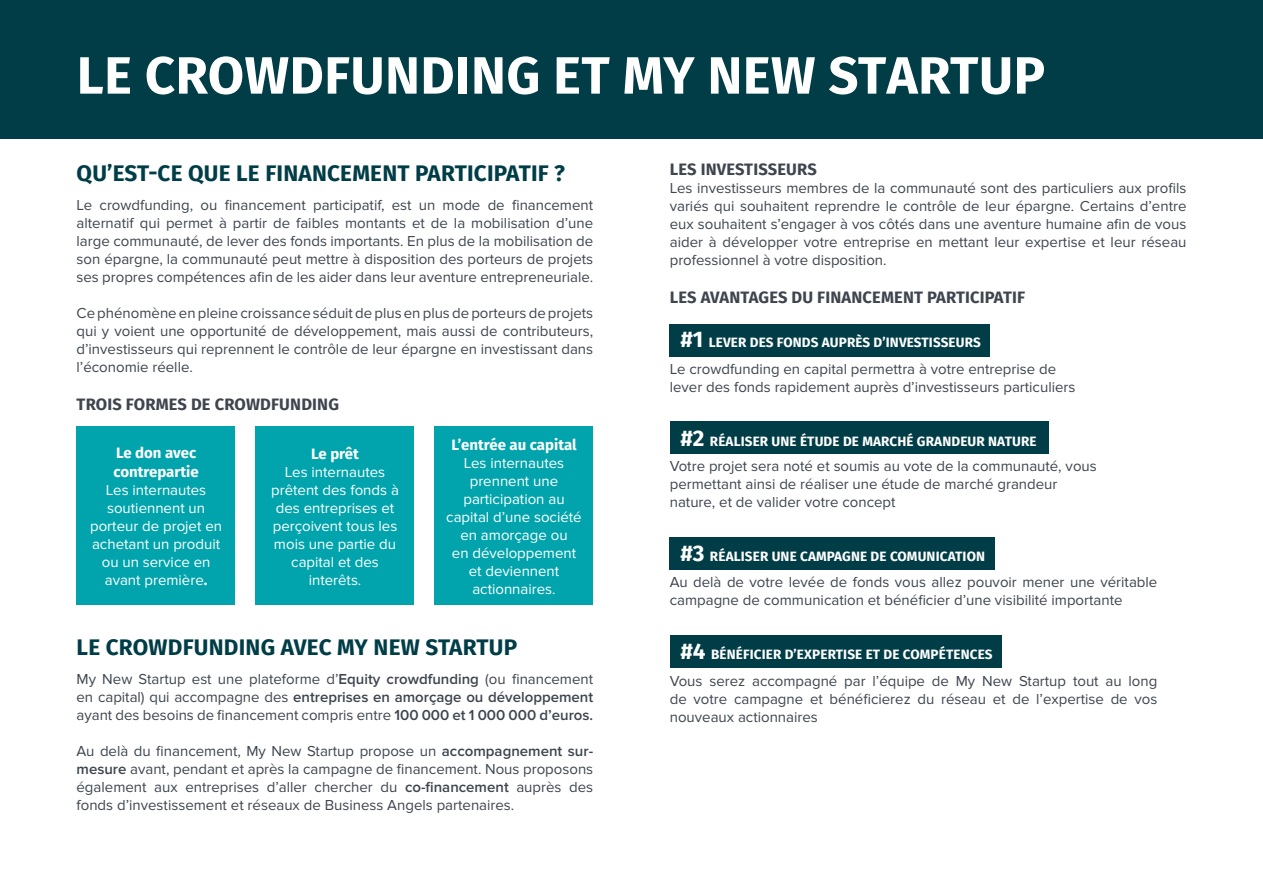
<style>
.page{position:relative;width:1263px;height:893px;background:#fff}
.page>*{position:absolute;margin:0;border:0;box-sizing:border-box;transform-origin:0 0}
.t1{font:700 52.5px "Fira Sans";letter-spacing:.01em;color:#fff}
.t2{font:700 22.5px "Fira Sans";letter-spacing:.01em;color:#013d47}
.t3{font:700 16.5px "Fira Sans";letter-spacing:.01em;color:#3e454f}
.t4{font:15px/18px "Proxima Nova";color:#3e454f;text-align:justify}
.t5{font:15px/18px "Proxima Nova";color:#fff;text-align:center}
.t6{font:700 15px/19.8px "Fira Sans";color:#fff}
.t7{font:700 13.5px "Fira Sans";letter-spacing:.01em;color:#fff}
.s1{font-family:"Fira Sans";font-weight:700}
.s2{font-weight:600}
.s3{font-size:22.5px}
</style>
<div class="page">
<div style="left:670px;top:537px;width:325px;height:32px;background:#013d47"></div>
<div style="left:670px;top:324px;width:320px;height:32px;background:#013d47"></div>
<div style="left:77px;top:427px;width:158px;height:178px;background:#01a4ac"></div>
<div style="left:0;top:0;width:1263px;height:138px;background:#013d47"></div>
<div style="left:255px;top:427px;width:159px;height:178px;background:#01a4ac"></div>
<div style="left:434px;top:427px;width:159px;height:178px;background:#01a4ac"></div>
<div style="left:670px;top:422px;width:378px;height:32px;background:#013d47"></div>
<div style="left:670px;top:636px;width:331px;height:32px;background:#013d47"></div>
<h1 class="t1" style="left:77px;top:31px;width:970px">LE CROWDFUNDING ET MY NEW STARTUP</h1>
<h2 class="t2" style="left:77px;top:154px;width:490px">QU’EST-CE QUE LE FINANCEMENT PARTICIPATIF ?</h2>
<p class="t4" style="left:77px;top:196px;width:518px">Le crowdfunding, ou financement participatif, est un mode de financement alternatif qui permet à partir de faibles montants et de la mobilisation d’une large communauté, de lever des fonds importants. En plus de la mobilisation de son épargne, la communauté peut mettre à disposition des porteurs de projets ses propres compétences afin de les aider dans leur aventure entrepreneuriale.</p>
<p class="t4" style="left:77px;top:304px;width:518px">Ce phénomène en pleine croissance séduit de plus en plus de porteurs de projets qui y voient une opportunité de développement, mais aussi de contributeurs, d’investisseurs qui reprennent le contrôle de leur épargne en investissant dans l’économie réelle.</p>
<p class="t3" style="left:77px;top:390px;width:264px">TROIS FORMES DE CROWDFUNDING</p>
<p class="t6" style="left:113px;top:441px;width:87px">Le don avec contrepartie</p>
<p class="t5" style="left:90px;top:482px;width:133px">Les internautes soutiennent un porteur de projet en achetant un produit ou un service en avant première<span class="s1">.</span></p>
<p class="t6" style="left:311px;top:443px;width:49px">Le prêt</p>
<p class="t5" style="left:271px;top:463px;width:129px">Les internautes prêtent des fonds à des entreprises et perçoivent tous les mois une partie du capital et des interêts.</p>
<p class="t6" style="left:451px;top:434px;width:127px">L’entrée au capital</p>
<p class="t5" style="left:446px;top:454px;width:137px">Les internautes prennent une participation au capital d’une société en amorçage ou<br>en développement et deviennent actionnaires.</p>
<h2 class="t2" style="left:77px;top:628px;width:442px">LE CROWDFUNDING AVEC MY NEW STARTUP</h2>
<p class="t4" style="left:77px;top:671px;width:518px">My New Startup est une plateforme d’<span class="s2">Equity crowdfunding</span> (ou financement en capital) qui accompagne des <span class="s2">entreprises en amorçage ou développement </span>ayant des besoins de financement compris entre <span class="s2">100 000 et 1 000 000 d’euros.</span></p>
<p class="t4" style="left:77px;top:743px;width:518px">Au delà du financement, My New Startup propose un <span class="s2">accompagnement sur&shy;mesure</span> avant, pendant et après la campagne de financement. Nous proposons également aux entreprises d’aller chercher du <span class="s2">co-financement</span> auprès des fonds d’investissement et réseaux de Business Angels partenaires.</p>
<p class="t3" style="left:670px;top:155px;width:148px">LES INVESTISSEURS</p>
<p class="t4" style="left:670px;top:179px;width:518px">Les investisseurs membres de la communauté sont des particuliers aux profils variés qui souhaitent reprendre le contrôle de leur épargne. Certains d’entre eux souhaitent s’engager à vos côtés dans une aventure humaine afin de vous aider à développer votre entreprise en mettant leur expertise et leur réseau professionnel à votre disposition.</p>
<p class="t3" style="left:670px;top:283px;width:357px">LES AVANTAGES DU FINANCEMENT PARTICIPATIF</p>
<p class="t7" style="left:680px;top:331px;width:302px"><span class="s3">#1</span> LEVER DES FONDS AUPRÈS D’INVESTISSEURS</p>
<p class="t4" style="left:670px;top:360px;width:407px">Le crowdfunding en capital permettra à votre entreprise de lever des fonds rapidement auprès d’investisseurs particuliers</p>
<p class="t7" style="left:680px;top:430px;width:358px"><span class="s3">#2</span> RÉALISER UNE ÉTUDE DE MARCHÉ GRANDEUR NATURE</p>
<p class="t4" style="left:670px;top:457px;width:428px;text-align:left">Votre projet sera noté et soumis au vote de la communauté, vous permettant ainsi de réaliser une étude de marché grandeur nature, et de valider votre concept</p>
<p class="t7" style="left:680px;top:545px;width:306px"><span class="s3">#3</span> RÉALISER UNE CAMPAGNE DE COMUNICATION</p>
<p class="t4" style="left:670px;top:573px;width:489px">Au delà de votre levée de fonds vous allez pouvoir mener une véritable campagne de communication et bénéficier d’une visibilité importante</p>
<p class="t7" style="left:680px;top:643px;width:314px"><span class="s3">#4</span> BÉNÉFICIER D’EXPERTISE ET DE COMPÉTENCES</p>
<p class="t4" style="left:670px;top:672px;width:489px">Vous serez accompagné par l’équipe de My New Startup tout au long de votre campagne et bénéficierez du réseau et de l’expertise de vos nouveaux actionnaires</p>
</div>
